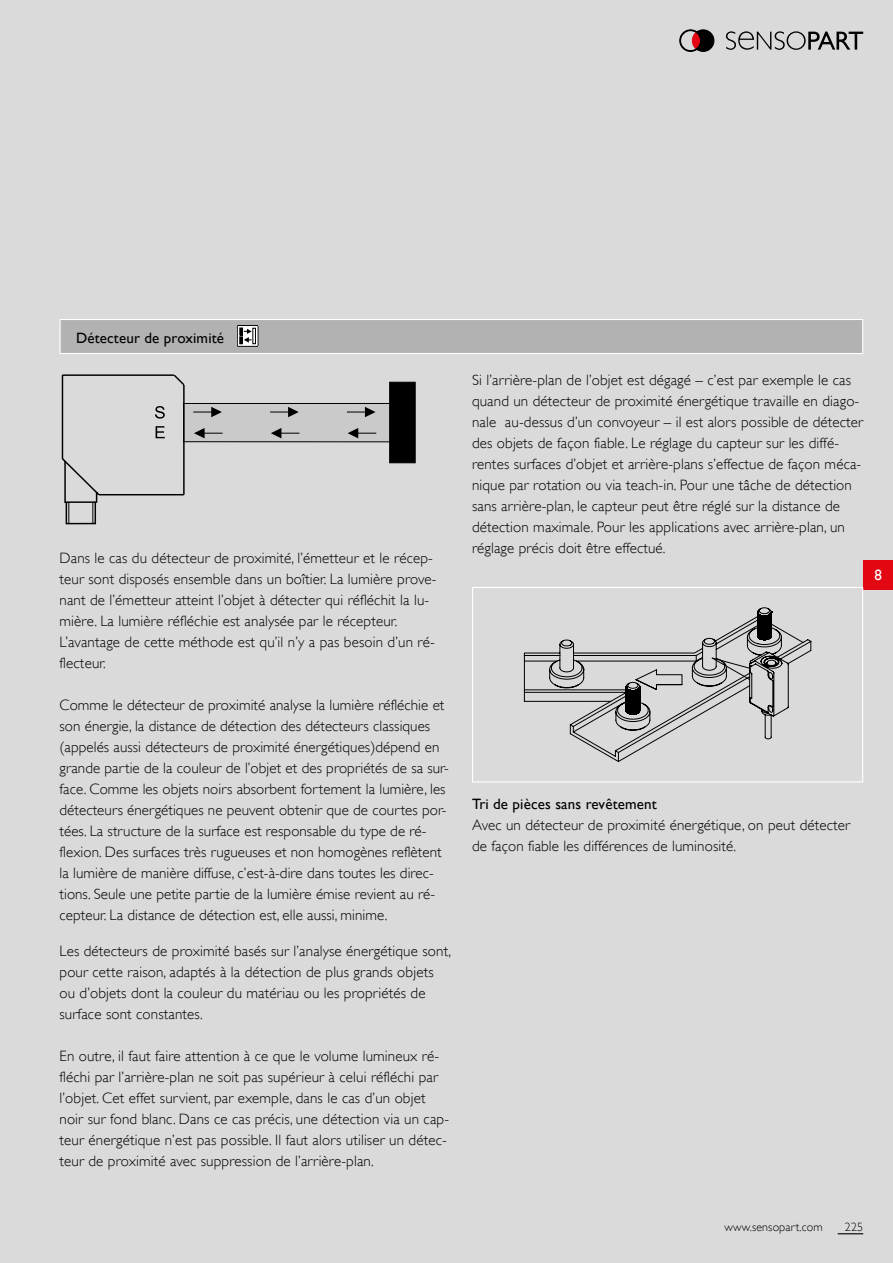
<style>
.page{position:relative;width:893px;height:1263px;background:#dadada}
.page>*{position:absolute;margin:0;border:0;box-sizing:border-box;transform-origin:0 0}
.t1{font:300 15px/21px "Gill Alt One";letter-spacing:.01em;color:#000}
.t2{font:15px "Gill Alt One";letter-spacing:.01em;color:#000}
.t3{font:15px "Gill Alt One";color:#fff}
.t4{font:300 12px "Gill Alt One";letter-spacing:.01em;color:#000}
</style>
<div class="page">
<svg style="left:726px;top:31px;width:137px;height:19px"></svg>
<svg style="left:680px;top:30px;width:34px;height:22px"></svg>
<svg style="left:838px;top:1233px;width:25px;height:1px"></svg>
<div style="left:863px;top:560px;width:30px;height:29px;background:#e30613"></div>
<div style="left:60px;top:319px;width:803px;height:34px;background:#b3b2b2"></div>
<hr style="left:60px;top:353px;width:803px;height:1px;background:#fff">
<hr style="left:60px;top:319px;width:803px;height:1px;background:#fff">
<hr style="left:60px;top:320px;width:1px;height:33px;background:#fff">
<hr style="left:862px;top:320px;width:1px;height:33px;background:#fff">
<svg style="left:237px;top:325px;width:21px;height:22px"></svg>
<div style="left:184px;top:403px;width:208px;height:39px;background:#cacaca"></div>
<div style="left:183px;top:403px;width:209px;height:39px;border:1px solid #000"></div>
<div style="left:389px;top:382px;width:26px;height:81px;background:#000;border:1px solid #000"></div>
<svg style="left:271px;top:428px;width:28px;height:10px"></svg>
<svg style="left:348px;top:428px;width:28px;height:10px"></svg>
<svg style="left:194px;top:428px;width:29px;height:10px"></svg>
<svg style="left:61px;top:374px;width:125px;height:151px"></svg>
<svg style="left:270px;top:407px;width:29px;height:10px"></svg>
<svg style="left:347px;top:407px;width:29px;height:10px"></svg>
<svg style="left:193px;top:407px;width:29px;height:10px"></svg>
<svg style="left:524px;top:607px;width:287px;height:155px"></svg>
<div style="left:472px;top:587px;width:391px;height:195px;border:1px solid #fff"></div>
<p class="t2" style="left:76px;top:329px;width:150px">Détecteur de proximité</p>
<p class="t1" style="left:60px;top:548px;width:378px">Dans le cas du détecteur de proximité, l’émetteur et le récep&shy;teur sont disposés ensemble dans un boîtier. La lumière prove&shy;nant de l’émetteur atteint l’objet à détecter qui réfléchit la lu&shy;mière. La lumière réfléchie est analysée par le récepteur.<br>L’avantage de cette méthode est qu’il n’y a pas besoin d’un ré&shy;flecteur.</p>
<p class="t1" style="left:60px;top:695px;width:391px">Comme le détecteur de proximité analyse la lumière réfléchie et son énergie, la distance de détection des détecteurs classiques (appelés aussi détecteurs de proximité énergétiques)dépend en grande partie de la couleur de l’objet et des propriétés de sa sur&shy;face. Comme les objets noirs absorbent fortement la lumière, les détecteurs énergétiques ne peuvent obtenir que de courtes por&shy;tées. La structure de la surface est responsable du type de ré&shy;flexion. Des surfaces très rugueuses et non homogènes reflètent la lumière de manière diffuse, c’est-à-dire dans toutes les direc&shy;tions. Seule une petite partie de la lumière émise revient au ré&shy;cepteur. La distance de détection est, elle aussi, minime.</p>
<p class="t1" style="left:60px;top:941px;width:393px">Les détecteurs de proximité basés sur l’analyse énergétique sont, pour cette raison, adaptés à la détection de plus grands objets ou d’objets dont la couleur du matériau ou les propriétés de surface sont constantes.</p>
<p class="t1" style="left:60px;top:1046px;width:391px">En outre, il faut faire attention à ce que le volume lumineux ré&shy;fléchi par l’arrière-plan ne soit pas supérieur à celui réfléchi par l’objet. Cet effet survient, par exemple, dans le cas d’un objet noir sur fond blanc. Dans ce cas précis, une détection via un cap&shy;teur énergétique n’est pas possible. Il faut alors utiliser un détec&shy;teur de proximité avec suppression de l’arrière-plan.</p>
<p class="t1" style="left:472px;top:369px;width:393px">Si l’arrière-plan de l’objet est dégagé – c’est par exemple le cas quand un détecteur de proximité énergétique travaille en diago&shy;nale au-dessus d’un convoyeur – il est alors possible de détecter des objets de façon fiable. Le réglage du capteur sur les diffé&shy;rentes surfaces d’objet et arrière-plans s’effectue de façon méca&shy;nique par rotation ou via teach-in. Pour une tâche de détection sans arrière-plan, le capteur peut être réglé sur la distance de détection maximale. Pour les applications avec arrière-plan, un réglage précis doit être effectué.</p>
<p class="t3" style="left:874px;top:566px;width:9px">8</p>
<p class="t2" style="left:472px;top:796px;width:186px">Tri de pièces sans revêtement</p>
<p class="t1" style="left:472px;top:815px;width:380px">Avec un détecteur de proximité énergétique, on peut détecter de façon fiable les différences de luminosité.</p>
<p class="t4" style="left:725px;top:1220px;width:100px">www.sensopart.com</p>
<p class="t4" style="left:845px;top:1220px;width:20px">225</p>
</div>
